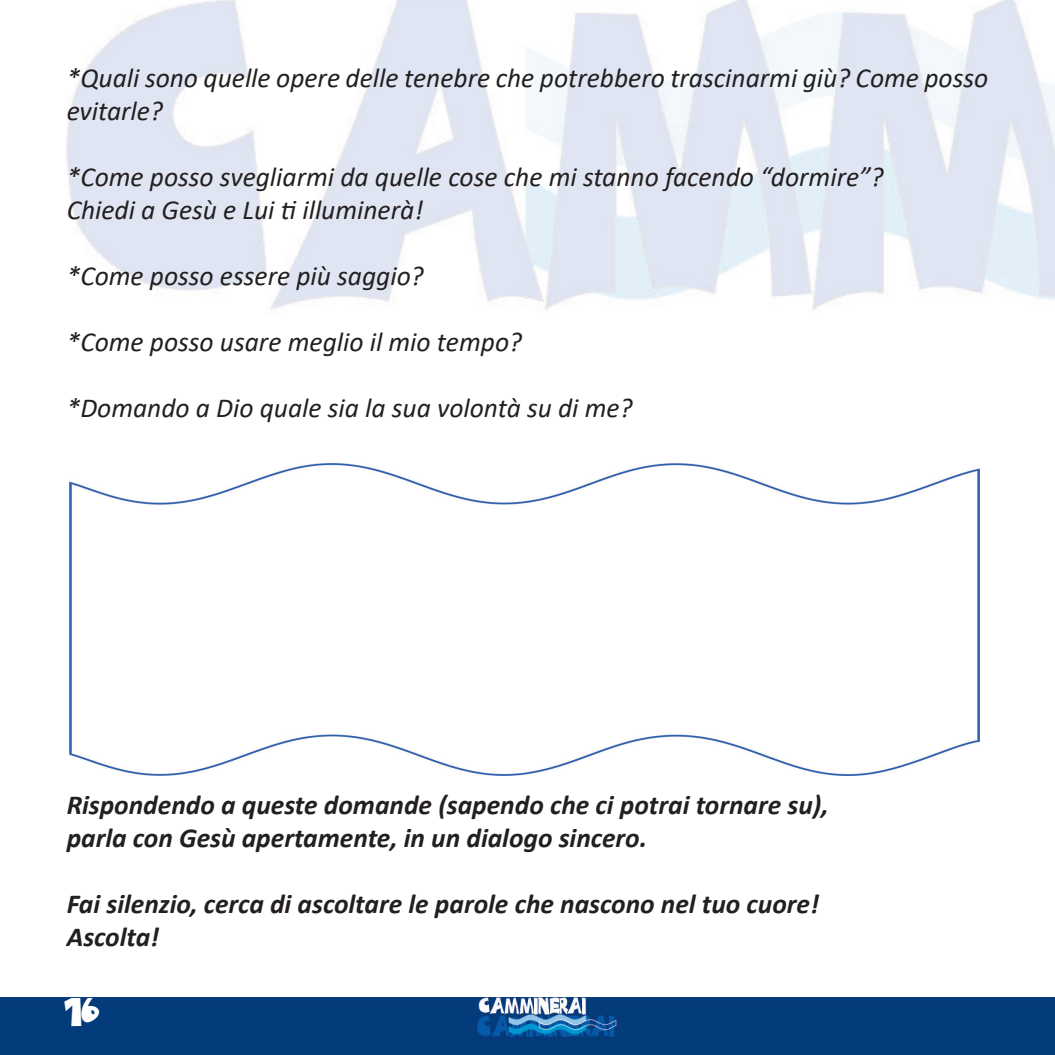
<style>
.page{position:relative;width:1055px;height:1055px;background:#fff}
.page>*{position:absolute;margin:0;border:0;box-sizing:border-box;transform-origin:0 0}
.t1{font:30px "Blades";color:#fff}
.t2{font:italic 27.5px/33px "Calibri";color:#231f20}
.t3{font:italic 700 27.5px/33px "Calibri";color:#231f20}
</style>
<div class="page">
<img style="left:0;top:997px;width:1055px;height:58px">
<img style="left:67px;top:0;width:988px;height:310px">
<img style="left:69px;top:464px;width:910px;height:311px">
<p class="t2" style="left:67px;top:60px;width:923px">*Quali sono quelle opere delle tenebre che potrebbero trascinarmi giù? Come posso evitarle?</p>
<p class="t2" style="left:67px;top:159px;width:818px">*Come posso svegliarmi da quelle cose che mi stanno facendo “dormire”?<br>Chiedi a Gesù e Lui ti illuminerà!</p>
<p class="t2" style="left:67px;top:258px;width:358px">*Come posso essere più saggio?</p>
<p class="t2" style="left:67px;top:324px;width:457px">*Come posso usare meglio il mio tempo?</p>
<p class="t2" style="left:67px;top:390px;width:567px">*Domando a Dio quale sia la sua volontà su di me?</p>
<p class="t3" style="left:67px;top:787px;width:763px">Rispondendo a queste domande (sapendo che ci potrai tornare su), parla con Gesù apertamente, in un dialogo sincero.</p>
<p class="t3" style="left:67px;top:886px;width:754px">Fai silenzio, cerca di ascoltare le parole che nascono nel tuo cuore!<br>Ascolta!</p>
<p class="t1" style="left:64px;top:1000px;width:36px">16</p>
</div>
